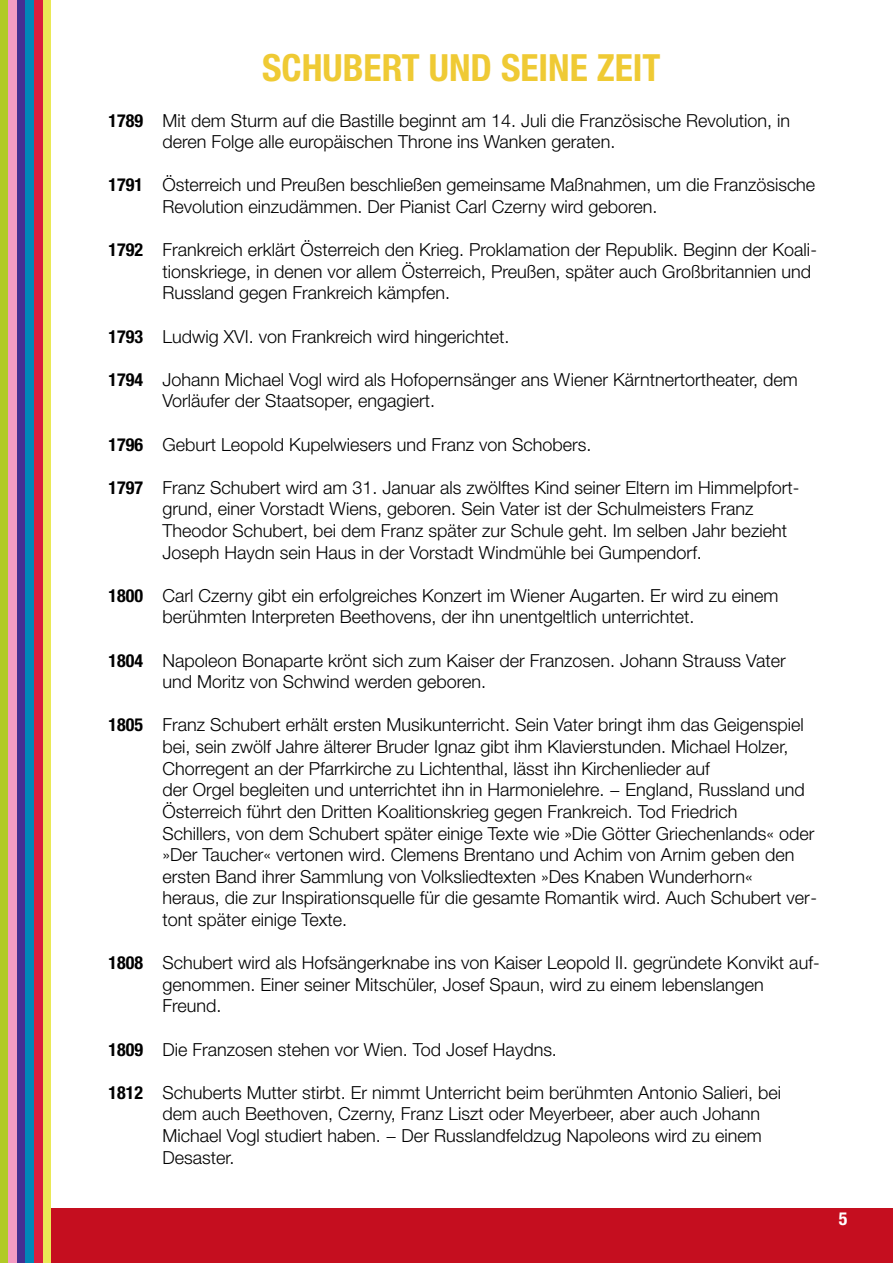
<style>
.page{position:relative;width:893px;height:1263px;background:#fff}
.page>*{position:absolute;margin:0;border:0;box-sizing:border-box;transform-origin:0 0}
.t1{font:700 condensed 37.5px "Helvetica Neue LT Std";color:#efca34}
.t2{font:300 18px/21.6px "Helvetica Neue LT Std";color:#000}
.t3{font:700 condensed 18px "Helvetica Neue LT Std";color:#fff}
.s1{font-weight:700;font-stretch:condensed}
</style>
<div class="page">
<div style="left:36px;top:1209px;width:857px;height:54px;background:#c50e1f"></div>
<div style="left:0;top:0;width:9px;height:1263px;background:#b1ca26"></div>
<div style="left:17px;top:0;width:9px;height:1263px;background:#452f92"></div>
<div style="left:9px;top:0;width:8px;height:1263px;background:#f49bc3"></div>
<div style="left:26px;top:0;width:8px;height:1263px;background:#0087b8"></div>
<div style="left:43px;top:0;width:8px;height:1263px;background:#eae956"></div>
<div style="left:34px;top:0;width:9px;height:1263px;background:#da1f3d"></div>
<p class="t1" style="left:262px;top:45px;width:400px">SCHUBERT UND SEINE ZEIT</p>
<p class="t2" style="left:162px;top:109px;width:629px;text-indent:-54px"><span class="s1">1789</span> Mit dem Sturm auf die Bastille beginnt am 14. Juli die Französische Revolution, in deren Folge alle europäischen Throne ins Wanken geraten.</p>
<p class="t2" style="left:162px;top:174px;width:654px;text-indent:-54px"><span class="s1">1791</span> Österreich und Preußen beschließen gemeinsame Maßnahmen, um die Französische<br>Revolution einzudämmen. Der Pianist Carl Czerny wird geboren.</p>
<p class="t2" style="left:162px;top:239px;width:656px;text-indent:-54px"><span class="s1">1792</span> Frankreich erklärt Österreich den Krieg. Proklamation der Republik. Beginn der Koali&shy;tionskriege, in denen vor allem Österreich, Preußen, später auch Großbritannien und<br>Russland gegen Frankreich kämpfen.</p>
<p class="t2" style="left:108px;top:325px;width:403px"><span class="s1">1793</span> Ludwig XVI. von Frankreich wird hingerichtet.</p>
<p class="t2" style="left:162px;top:368px;width:637px;text-indent:-54px"><span class="s1">1794</span> Johann Michael Vogl wird als Hofopernsänger ans Wiener Kärntnertortheater, dem<br>Vorläufer der Staatsoper, engagiert.</p>
<p class="t2" style="left:108px;top:433px;width:485px"><span class="s1">1796</span> Geburt Leopold Kupelwiesers und Franz von Schobers.</p>
<p class="t2" style="left:108px;top:476px;width:693px;text-align:center"><span class="s1">1797</span> Franz Schubert wird am 31. Januar als zwölftes Kind seiner Eltern im Himmelpfort&shy;grund, einer Vorstadt Wiens, geboren. Sein Vater ist der Schulmeisters Franz</p>
<p class="t2" style="left:162px;top:519px;width:626px">Theodor Schubert, bei dem Franz später zur Schule geht. Im selben Jahr bezieht<br>Joseph Haydn sein Haus in der Vorstadt Windmühle bei Gumpendorf.</p>
<p class="t2" style="left:162px;top:584px;width:617px;text-indent:-54px"><span class="s1">1800</span> Carl Czerny gibt ein erfolgreiches Konzert im Wiener Augarten. Er wird zu einem berühmten Interpreten Beethovens, der ihn unentgeltlich unterrichtet.</p>
<p class="t2" style="left:162px;top:649px;width:625px;text-indent:-54px"><span class="s1">1804</span> Napoleon Bonaparte krönt sich zum Kaiser der Franzosen. Johann Strauss Vater und Moritz von Schwind werden geboren.</p>
<p class="t2" style="left:162px;top:714px;width:656px;text-indent:-54px"><span class="s1">1805</span> Franz Schubert erhält ersten Musikunterricht. Sein Vater bringt ihm das Geigenspiel bei, sein zwölf Jahre älterer Bruder Ignaz gibt ihm Klavierstunden. Michael Holzer, Chorregent an der Pfarrkirche zu Lichtenthal, lässt ihn Kirchenlieder auf<br>der Orgel begleiten und unterrichtet ihn in Harmonielehre. − England, Russland und Österreich führt den Dritten Koalitionskrieg gegen Frankreich. Tod Friedrich<br>Schillers, von dem Schubert später einige Texte wie »Die Götter Griechenlands« oder »Der Taucher« vertonen wird. Clemens Brentano und Achim von Arnim geben den ersten Band ihrer Sammlung von Volksliedtexten »Des Knaben Wunderhorn«<br>heraus, die zur Inspirationsquelle für die gesamte Romantik wird. Auch Schubert ver&shy;tont später einige Texte.</p>
<p class="t2" style="left:162px;top:951px;width:659px;text-indent:-54px"><span class="s1">1808</span> Schubert wird als Hofsängerknabe ins von Kaiser Leopold II. gegründete Konvikt auf&shy;genommen. Einer seiner Mitschüler, Josef Spaun, wird zu einem lebenslangen<br>Freund.</p>
<p class="t2" style="left:108px;top:1038px;width:450px"><span class="s1">1809</span> Die Franzosen stehen vor Wien. Tod Josef Haydns.</p>
<p class="t2" style="left:162px;top:1081px;width:620px;text-indent:-54px"><span class="s1">1812</span> Schuberts Mutter stirbt. Er nimmt Unterricht beim berühmten Antonio Salieri, bei dem auch Beethoven, Czerny, Franz Liszt oder Meyerbeer, aber auch Johann Michael Vogl studiert haben. − Der Russlandfeldzug Napoleons wird zu einem Desaster.</p>
<p class="t3" style="left:839px;top:1208px;width:10px">5</p>
</div>
